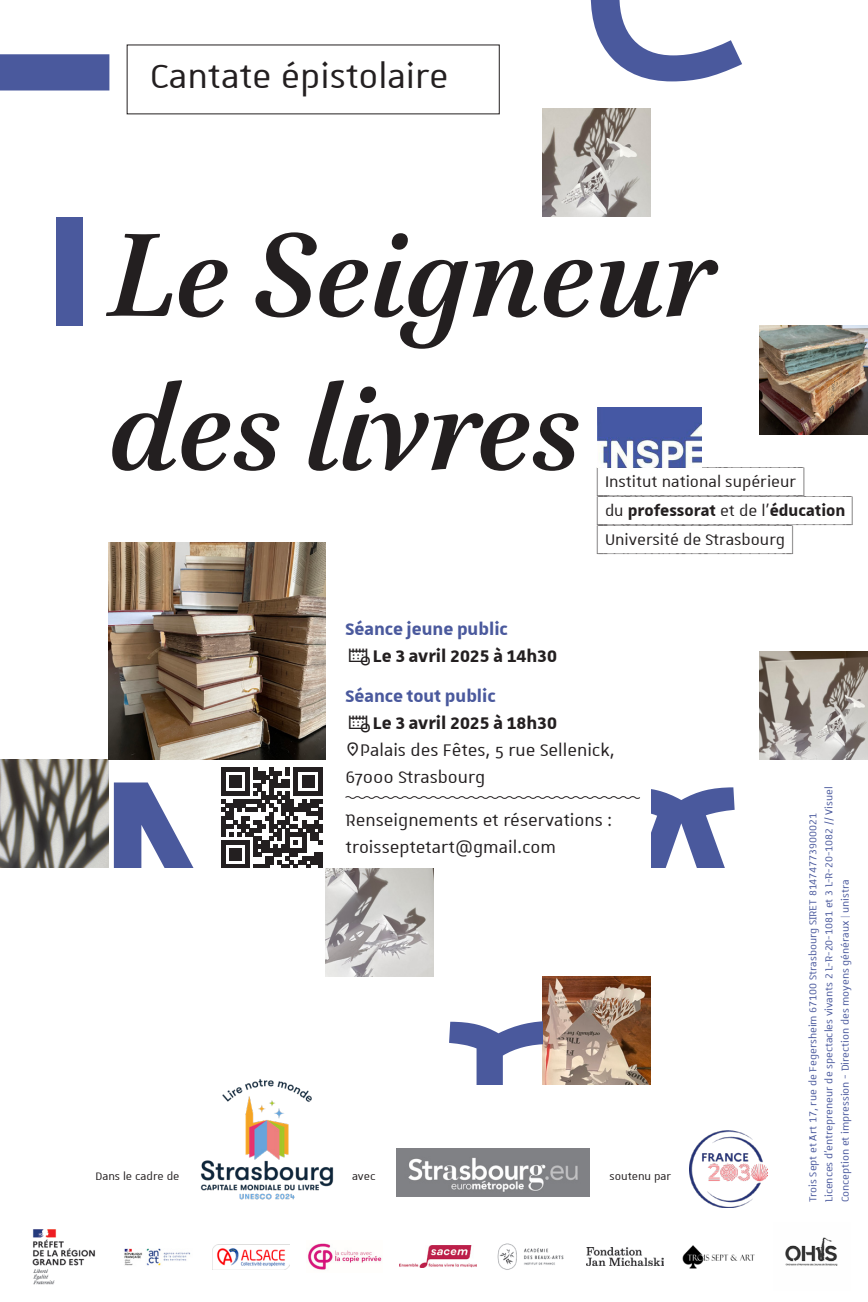
<style>
.page{position:relative;width:868px;height:1302px;background:#fff}
.page>*{position:absolute;margin:0;border:0;box-sizing:border-box;transform-origin:0 0}
.heading_01{font:italic 700 133.88px "Brill";color:#231f20}
.heading_event{font:45px "Unistra D";color:#231f20}
.info{font:22.5px/27px "Unistra D";color:#231f20}
.info_filet{font:22.5px/27px "Unistra A";color:#231f20}
.t1{font:700 22.5px "Unistra D";color:#231f20}
.info-2{font:700 22.5px "Unistra D";color:#4a599d}
.t2{font:20.7px "Unistra Encadre";color:#231f20}
.t3{font:700 20.7px "Unistra Encadre";color:#231f20}
.t4{font:14.4px "Unistra A";color:#231f20}
.people{font:13.5px/16.2px "Unistra C";color:#4a599d}
.s1{font-weight:400}
</style>
<div class="page">
<img style="left:542px;top:976px;width:109px;height:108px">
<img style="left:759px;top:325px;width:108px;height:109px">
<img style="left:0;top:759px;width:108px;height:108px">
<svg style="left:590px;top:0;width:152px;height:81px"></svg>
<svg style="left:651px;top:787px;width:84px;height:80px"></svg>
<svg style="left:114px;top:782px;width:79px;height:85px"></svg>
<img style="left:542px;top:108px;width:109px;height:109px">
<img style="left:325px;top:868px;width:109px;height:108px">
<img style="left:108px;top:542px;width:217px;height:217px">
<img style="left:759px;top:651px;width:108px;height:108px">
<svg style="left:449px;top:1021px;width:93px;height:63px"></svg>
<div style="left:56px;top:217px;width:27px;height:108px;background:#4a599d"></div>
<div style="left:0;top:54px;width:109px;height:36px;background:#4a599d"></div>
<svg style="left:345px;top:796px;width:295px;height:3px"></svg>
<img style="left:597px;top:407px;width:104px;height:60px">
<svg style="left:221px;top:767px;width:101px;height:100px"></svg>
<img style="left:32px;top:1229px;width:63px;height:56px">
<img style="left:124px;top:1248px;width:67px;height:18px">
<img style="left:213px;top:1244px;width:76px;height:24px">
<img style="left:308px;top:1243px;width:74px;height:27px">
<img style="left:400px;top:1245px;width:76px;height:22px">
<img style="left:497px;top:1243px;width:67px;height:27px">
<img style="left:586px;top:1247px;width:77px;height:18px">
<img style="left:682px;top:1245px;width:73px;height:23px">
<img style="left:785px;top:1237px;width:53px;height:29px">
<img style="left:396px;top:1148px;width:193px;height:47px">
<img style="left:200px;top:1079px;width:134px;height:121px">
<img style="left:689px;top:1130px;width:78px;height:76px">
<p class="heading_event" style="left:150px;top:53px;width:300px">Cantate épistolaire</p>
<p class="heading_01" style="left:109px;top:181px;width:607px">Le Seigneur</p>
<p class="heading_01" style="left:109px;top:334px;width:473px">des livres</p>
<p class="t2" style="left:597px;top:467px;width:208px">(_INSTITUT_NATIONAL_SUPÉRIEUR_)</p>
<p class="t3" style="left:597px;top:496px;width:257px"><span class="s1">(_DU_</span>PROFESSORAT<span class="s1">_ET_DE_L’</span>ÉDUCATION_)</p>
<p class="t2" style="left:597px;top:525px;width:197px">(_UNIVERSITÉ_DE_STRASBOURG_)</p>
<p class="info-2" style="left:345px;top:616px;width:164px">Séance jeune public</p>
<p class="t1" style="left:373px;top:643px;width:186px">Le 3 avril 2025 à 14h30</p>
<p class="info-2" style="left:345px;top:683px;width:152px">Séance tout public</p>
<p class="t1" style="left:373px;top:710px;width:186px">Le 3 avril 2025 à 18h30</p>
<p class="info_filet" style="left:345px;top:735px;width:271px;text-indent:15px">Palais des Fêtes, 5 rue Sellenick,<br>67000 Strasbourg</p>
<p class="info" style="left:345px;top:806px;width:268px">Renseignements et réservations : troisseptetart@gmail.com</p>
<p class="t4" style="left:95px;top:1168px;width:85px">Dans le cadre de</p>
<p class="t4" style="left:352px;top:1168px;width:25px">avec</p>
<p class="t4" style="left:609px;top:1168px;width:63px">soutenu par</p>
<p class="people" style="left:820px;top:1202px;width:417px;rotate:-90deg">Licences d’entrepreneur de spectacles vivants 2 L-R-20-1081 et 3 L-R-20-1082 // Visuel<br>Conception et impression - Direction des moyens généraux | unistra</p>
<p class="people" style="left:804px;top:1202px;width:391px;rotate:-90deg">Trois Sept et Art 17, rue de Fegersheim 67100 Strasbourg SIRET 81474773900021</p>
</div>
